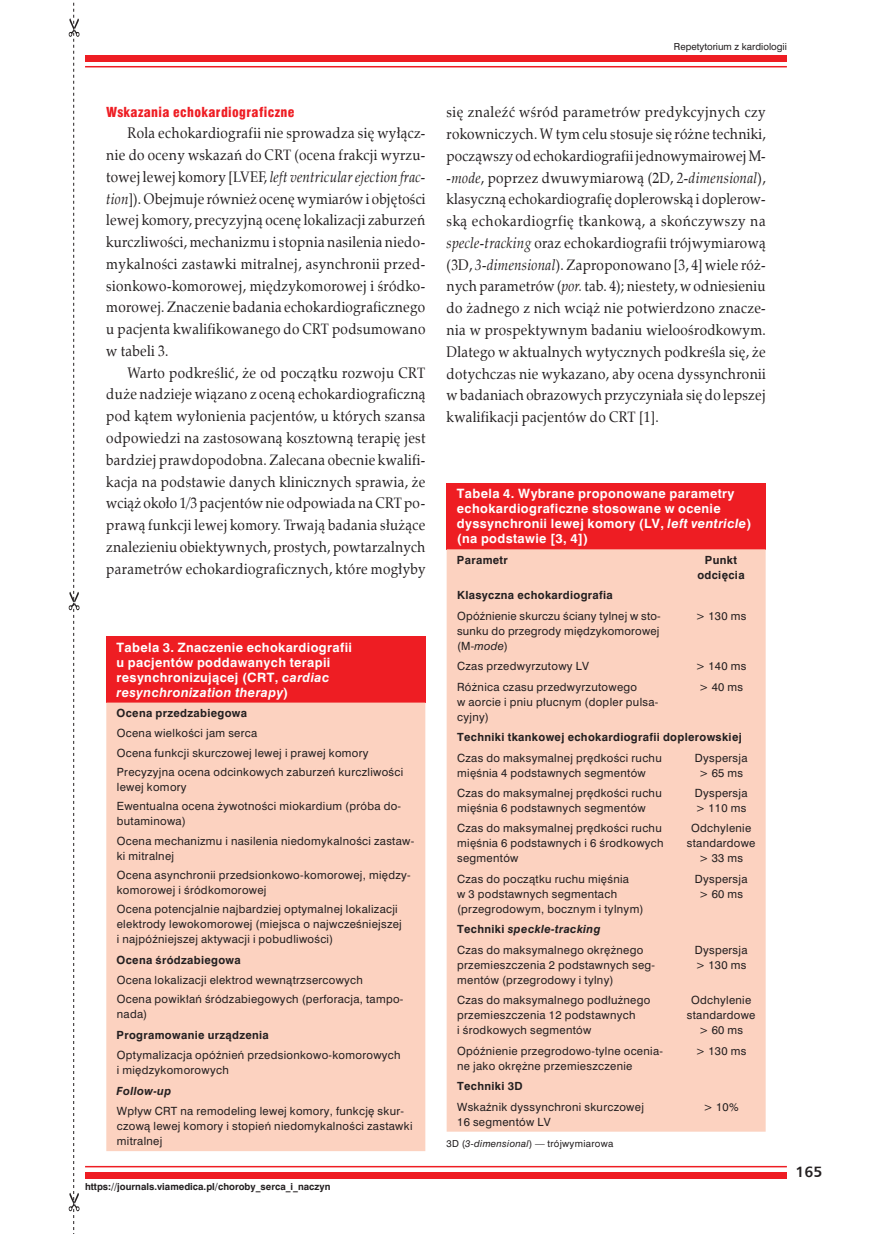
<style>
.page{position:relative;width:872px;height:1234px;background:#fff}
.page>*{position:absolute;margin:0;border:0;box-sizing:border-box;transform-origin:0 0}
.TXT2_-_Tekst_-_nastę{font:15px/21.8px "Zapf Calligr EU";letter-spacing:.025em;color:#231f20;text-align:justify;scale:.9 1}
.t1{font:700 15px "Humnst 777 EU";color:#231f20}
.S_-_Śródtytuł_1{font:13.5px "Swis 721 Blk Cn EU";letter-spacing:.025em;color:#ee1d23}
.T1_-_Tabela_-_tytuł{font:700 12px/15px "Swis 721 PL";letter-spacing:.03em;color:#fff}
.T3_-_Tabela_-_tekst{font:10.5px/15px "Swis 721 PL";letter-spacing:.03em;color:#231f20}
.T2_-_Tabela_-_nagłów{font:700 10.5px/15px "Swis 721 PL";letter-spacing:.03em;color:#231f20;text-align:center}
.T3_-_Tabela_-_tekst-2{font:700 10.5px "Swis 721 PL";letter-spacing:.03em;color:#231f20}
.T3_-_Tabela_-_tekst-3{font:italic 700 10.5px "Swis 721 PL";letter-spacing:.03em;color:#231f20}
.T2_-_Tabela_-_nagłów-2{font:italic 700 10.5px "Swis 721 PL";letter-spacing:.03em;color:#231f20}
.t2{font:700 9px "Swis 721 PL";color:#231f20}
.T3_-_Tabela_-_przypi{font:9px "Swis 721 PL";letter-spacing:.03em;color:#231f20}
.T3_-_Tabela_-_przypi-2{font:9px "Swis 721 PL";color:#231f20}
.s1{font-style:italic}
.s2{font-style:normal}
</style>
<div class="page">
<div style="left:85px;top:55px;width:702px;height:7px;background:#ee1d23"></div>
<hr style="left:85px;top:66px;width:702px;height:1px;background:#ee1d23">
<div style="left:85px;top:1171px;width:702px;height:7px;background:#ee1d23"></div>
<hr style="left:85px;top:1165px;width:702px;height:2px;background:#ee1d23">
<svg style="left:69px;top:2px;width:10px;height:1228px"></svg>
<div style="left:106px;top:635px;width:319px;height:67px;background:#ee1d23"></div>
<div style="left:106px;top:702px;width:319px;height:448px;background:#fcd2c0"></div>
<div style="left:446px;top:482px;width:319px;height:67px;background:#ee1d23"></div>
<div style="left:446px;top:549px;width:319px;height:582px;background:#fcd2c0"></div>
<p class="T3_-_Tabela_-_przypi-2" style="left:674px;top:40px;width:114px">Repetytorium z kardiologii</p>
<p class="S_-_Śródtytuł_1" style="left:106px;top:103px;width:190px">Wskazania echokardiograficzne</p>
<p class="TXT2_-_Tekst_-_nastę" style="left:106px;top:123px;width:356px;text-indent:21px">Rola echokardiografii nie sprowadza się wyłącz&shy;nie do oceny wskazań do CRT (ocena frakcji wyrzu&shy;towej lewej komory [LVEF, <span class="s1">left ventricular ejection frac&shy;tion</span>]). Obejmuje również ocenę wymiarów i objętości lewej komory, precyzyjną ocenę lokalizacji zaburzeń kurczliwości, mechanizmu i stopnia nasilenia niedo&shy;mykalności zastawki mitralnej, asynchronii przed&shy;sionkowo-komorowej, międzykomorowej i śródko&shy;morowej. Znaczenie badania echokardiograficznego u pacjenta kwalifikowanego do CRT podsumowano w tabeli 3.</p>
<p class="TXT2_-_Tekst_-_nastę" style="left:106px;top:362px;width:356px;text-indent:21px">Warto podkreślić, że od początku rozwoju CRT duże nadzieje wiązano z oceną echokardiograficzną pod kątem wyłonienia pacjentów, u których szansa odpowiedzi na zastosowaną kosztowną terapię jest bardziej prawdopodobna. Zalecana obecnie kwalifi&shy;kacja na podstawie danych klinicznych sprawia, że wciąż około 1/3 pacjentów nie odpowiada na CRT po&shy;prawą funkcji lewej komory. Trwają badania służące znalezieniu obiektywnych, prostych, powtarzalnych parametrów echokardiograficznych, które mogłyby</p>
<p class="T1_-_Tabela_-_tytuł" style="left:117px;top:639px;width:237px">Tabela 3. Znaczenie echokardiografii u pacjentów poddawanych terapii resynchronizującej (CRT, <span class="s1">cardiac resynchronization therapy</span>)</p>
<p class="T2_-_Tabela_-_nagłów" style="left:117px;top:705px;width:132px">Ocena przedzabiegowa</p>
<p class="T3_-_Tabela_-_tekst" style="left:117px;top:725px;width:142px">Ocena wielkości jam serca</p>
<p class="T3_-_Tabela_-_tekst" style="left:117px;top:745px;width:253px">Ocena funkcji skurczowej lewej i prawej komory</p>
<p class="T3_-_Tabela_-_tekst" style="left:117px;top:764px;width:288px">Precyzyjna ocena odcinkowych zaburzeń kurczliwości lewej komory</p>
<p class="T3_-_Tabela_-_tekst" style="left:117px;top:798px;width:286px">Ewentualna ocena żywotności miokardium (próba do&shy;butaminowa)</p>
<p class="T3_-_Tabela_-_tekst" style="left:117px;top:832px;width:299px">Ocena mechanizmu i nasilenia niedomykalności zastaw&shy;ki mitralnej</p>
<p class="T3_-_Tabela_-_tekst" style="left:117px;top:867px;width:295px">Ocena asynchronii przedsionkowo-komorowej, między&shy;komorowej i śródkomorowej</p>
<p class="T3_-_Tabela_-_tekst" style="left:117px;top:901px;width:286px">Ocena potencjalnie najbardziej optymalnej lokalizacji elektrody lewokomorowej (miejsca o najwcześniejszej i najpóźniejszej aktywacji i pobudliwości)</p>
<p class="T2_-_Tabela_-_nagłów" style="left:117px;top:951px;width:126px">Ocena śródzabiegowa</p>
<p class="T3_-_Tabela_-_tekst" style="left:117px;top:972px;width:248px">Ocena lokalizacji elektrod wewnątrzsercowych</p>
<p class="T3_-_Tabela_-_tekst" style="left:117px;top:991px;width:288px">Ocena powikłań śródzabiegowych (perforacja, tampo&shy;nada)</p>
<p class="T2_-_Tabela_-_nagłów" style="left:117px;top:1026px;width:154px">Programowanie urządzenia</p>
<p class="T3_-_Tabela_-_tekst" style="left:117px;top:1047px;width:285px">Optymalizacja opóźnień przedsionkowo-komorowych i międzykomorowych</p>
<p class="T2_-_Tabela_-_nagłów-2" style="left:117px;top:1083px;width:56px">Follow-up</p>
<p class="T3_-_Tabela_-_tekst" style="left:117px;top:1103px;width:297px">Wpływ CRT na remodeling lewej komory, funkcję skur&shy;czową lewej komory i stopień niedomykalności zastawki mitralnej</p>
<p class="t2" style="left:85px;top:1180px;width:247px">https://journals.viamedica.pl/choroby_serca_i_naczyn</p>
<p class="TXT2_-_Tekst_-_nastę" style="left:446px;top:102px;width:356px">się znaleźć wśród parametrów predykcyjnych czy rokowniczych. W tym celu stosuje się różne techniki, począwszy od echokardiografii jednowymairowej M--<span class="s1">mode</span>, poprzez dwuwymiarową (2D, <span class="s1">2-dimensional</span>), klasyczną echokardiografię doplerowską i doplerow&shy;ską echokardiogrfię tkankową, a skończywszy na <span class="s1">specle-tracking</span> oraz echokardiografii trójwymiarową (3D, <span class="s1">3-dimensional</span>). Zaproponowano [3, 4] wiele róż&shy;nych parametrów (<span class="s1">por.</span> tab. 4); niestety, w odniesieniu do żadnego z nich wciąż nie potwierdzono znacze&shy;nia w prospektywnym badaniu wieloośrodkowym.<br>Dlatego w aktualnych wytycznych podkreśla się, że dotychczas nie wykazano, aby ocena dyssynchronii w badaniach obrazowych przyczyniała się do lepszej kwalifikacji pacjentów do CRT [1].</p>
<p class="T1_-_Tabela_-_tytuł" style="left:457px;top:486px;width:296px">Tabela 4. Wybrane proponowane parametry echokardiograficzne stosowane w ocenie dyssynchronii lewej komory (LV, <span class="s1">left ventricle</span>) (na podstawie [3, 4])</p>
<p class="T2_-_Tabela_-_nagłów" style="left:457px;top:552px;width:52px">Parametr</p>
<p class="T2_-_Tabela_-_nagłów" style="left:697px;top:552px;width:49px">Punkt odcięcia</p>
<p class="T3_-_Tabela_-_tekst-2" style="left:457px;top:588px;width:157px">Klasyczna echokardiografia</p>
<p class="T3_-_Tabela_-_tekst" style="left:457px;top:608px;width:205px">Opóźnienie skurczu ściany tylnej w sto&shy;sunku do przegrody międzykomorowej (M-<span class="s1">mode</span>)</p>
<p class="T3_-_Tabela_-_tekst" style="left:696px;top:608px;width:52px">&gt; 130 ms</p>
<p class="T3_-_Tabela_-_tekst" style="left:457px;top:658px;width:133px">Czas przedwyrzutowy LV</p>
<p class="T3_-_Tabela_-_tekst" style="left:696px;top:658px;width:52px">&gt; 140 ms</p>
<p class="T3_-_Tabela_-_tekst" style="left:457px;top:678px;width:203px">Różnica czasu przedwyrzutowego<br>w aorcie i pniu płucnym (dopler pulsa&shy;cyjny)</p>
<p class="T3_-_Tabela_-_tekst" style="left:699px;top:678px;width:45px">&gt; 40 ms</p>
<p class="T3_-_Tabela_-_tekst-2" style="left:457px;top:730px;width:286px">Techniki tkankowej echokardiografii doplerowskiej</p>
<p class="T3_-_Tabela_-_tekst" style="left:457px;top:749px;width:206px">Czas do maksymalnej prędkości ruchu mięśnia 4 podstawnych segmentów</p>
<p class="T3_-_Tabela_-_tekst" style="left:694px;top:749px;width:54px;text-align:center">Dyspersja &gt; 65 ms</p>
<p class="T3_-_Tabela_-_tekst" style="left:457px;top:785px;width:206px">Czas do maksymalnej prędkości ruchu mięśnia 6 podstawnych segmentów</p>
<p class="T3_-_Tabela_-_tekst" style="left:694px;top:785px;width:54px">Dyspersja &gt; 110 ms</p>
<p class="T3_-_Tabela_-_tekst" style="left:457px;top:820px;width:208px">Czas do maksymalnej prędkości ruchu mięśnia 6 podstawnych i 6 środkowych segmentów</p>
<p class="T3_-_Tabela_-_tekst" style="left:687px;top:820px;width:70px;text-align:center">Odchylenie standardowe &gt; 33 ms</p>
<p class="T3_-_Tabela_-_tekst" style="left:457px;top:871px;width:188px">Czas do początku ruchu mięśnia<br>w 3 podstawnych segmentach (przegrodowym, bocznym i tylnym)</p>
<p class="T3_-_Tabela_-_tekst" style="left:694px;top:871px;width:54px;text-align:center">Dyspersja &gt; 60 ms</p>
<p class="T3_-_Tabela_-_tekst-3" style="left:457px;top:922px;width:145px"><span class="s2">Techniki</span> speckle-tracking</p>
<p class="T3_-_Tabela_-_tekst" style="left:457px;top:941px;width:199px">Czas do maksymalnego okrężnego przemieszczenia 2 podstawnych seg&shy;mentów (przegrodowy i tylny)</p>
<p class="T3_-_Tabela_-_tekst" style="left:694px;top:941px;width:54px">Dyspersja &gt; 130 ms</p>
<p class="T3_-_Tabela_-_tekst" style="left:457px;top:992px;width:195px">Czas do maksymalnego podłużnego przemieszczenia 12 podstawnych<br>i środkowych segmentów</p>
<p class="T3_-_Tabela_-_tekst" style="left:687px;top:992px;width:70px;text-align:center">Odchylenie standardowe &gt; 60 ms</p>
<p class="T3_-_Tabela_-_tekst" style="left:457px;top:1042px;width:207px">Opóźnienie przegrodowo-tylne ocenia&shy;ne jako okrężne przemieszczenie</p>
<p class="T3_-_Tabela_-_tekst" style="left:696px;top:1042px;width:52px">&gt; 130 ms</p>
<p class="T3_-_Tabela_-_tekst-2" style="left:457px;top:1079px;width:67px">Techniki 3D</p>
<p class="T3_-_Tabela_-_tekst" style="left:457px;top:1098px;width:188px">Wskaźnik dyssynchroni skurczowej<br>16 segmentów LV</p>
<p class="T3_-_Tabela_-_tekst" style="left:703px;top:1098px;width:37px">&gt; 10%</p>
<p class="T3_-_Tabela_-_przypi" style="left:446px;top:1136px;width:168px">3D (<span class="s1">3-dimensional</span>) — trójwymiarowa</p>
<p class="t1" style="left:795px;top:1162px;width:29px">165</p>
</div>
